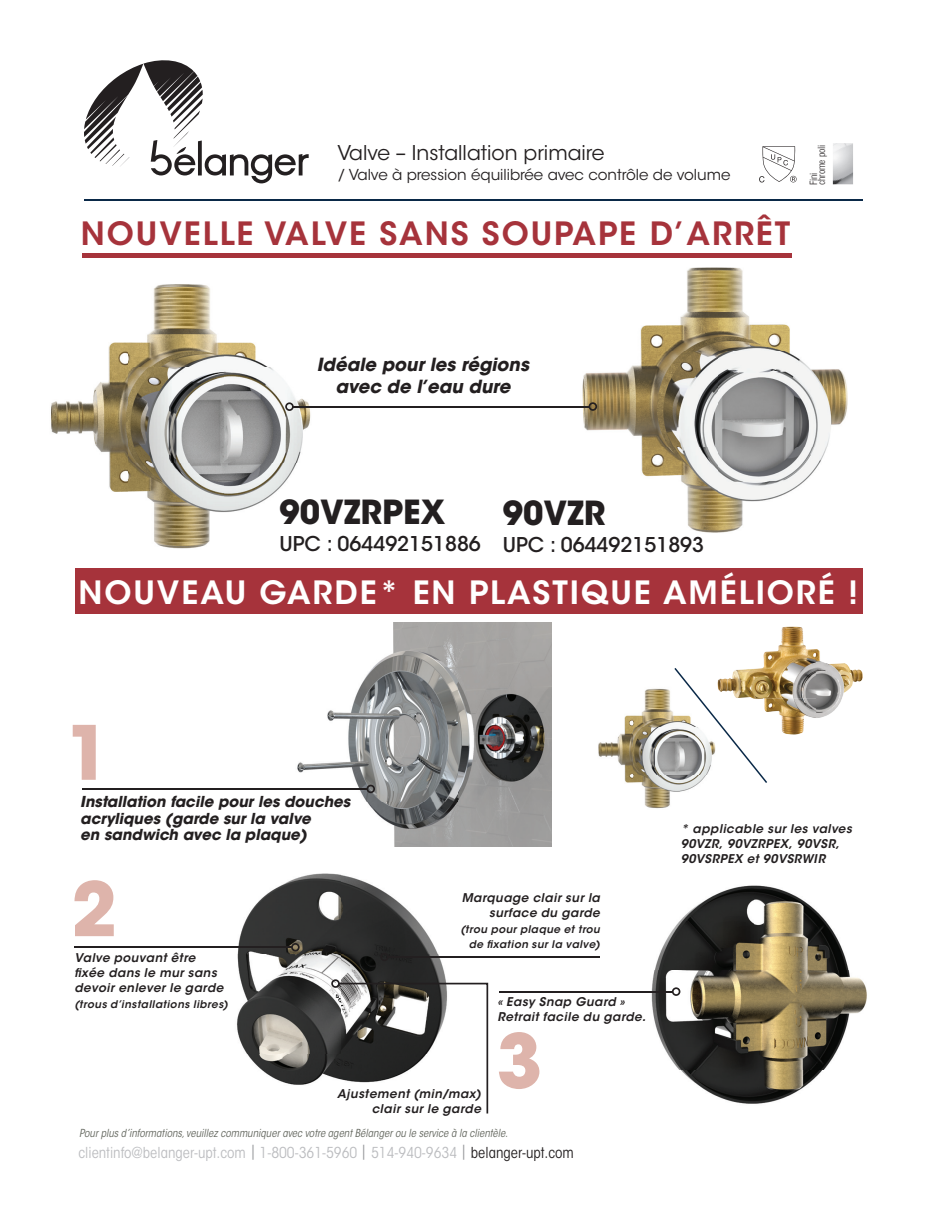
<style>
.page{position:relative;width:945px;height:1215px;background:#fff}
.page>*{position:absolute;margin:0;border:0;box-sizing:border-box;transform-origin:0 0}
.t1{font:700 33px "ITC Avant Garde Std";color:#231f20}
.t2{font:600 31.8px "ITC Avant Garde Std";letter-spacing:.06em;color:#fff}
.t3{font:600 31.8px "ITC Avant Garde Std";letter-spacing:.06em;color:#a6333b}
.t4{font:500 20.25px "ITC Avant Garde Std";color:#231f20}
.t5{font:20.25px "ITC Avant Garde Std";color:#231f20}
.t6{font:italic 700 18px/21.6px "ITC Avant Garde Std";color:#231f20;text-align:center}
.t7{font:italic 700 15px/16.5px "ITC Avant Garde Std";color:#231f20}
.t8{font:condensed 15px "ITC Avant Garde Std";color:#bcbdc0}
.t9{font:15px "ITC Avant Garde Std";color:#231f20}
.t10{font:italic 600 12px/15.3px "ITC Avant Garde Std";letter-spacing:.04em;color:#231f20;text-align:right}
.t11{font:italic condensed 10.95px "ITC Avant Garde Std";color:#63665e}
.t12{font:italic 600 10.5px/15.3px "ITC Avant Garde Std";letter-spacing:.04em;color:#231f20;text-align:right}
.t13{font:300 condensed 9.75px/8.1px "Swiss 721 BT";letter-spacing:-.01em;color:#231f20}
.s1{color:#939598}
.s2{color:#231f20}
</style>
<div class="page">
<img style="left:51px;top:284px;width:260px;height:265px">
<img style="left:582px;top:267px;width:266px;height:266px">
<img style="left:598px;top:688px;width:101px;height:121px">
<img style="left:763px;top:627px;width:53px;height:72px">
<img style="left:816px;top:649px;width:47px;height:69px">
<img style="left:767px;top:699px;width:49px;height:36px">
<img style="left:297px;top:623px;width:255px;height:224px">
<img style="left:237px;top:873px;width:209px;height:212px">
<img style="left:610px;top:885px;width:257px;height:219px">
<svg style="left:759px;top:146px;width:38px;height:36px"></svg>
<img style="left:833px;top:143px;width:20px;height:41px">
<hr style="left:84px;top:199px;width:778px;height:1px;background:#0a2948">
<svg style="left:84px;top:60px;width:225px;height:123px"></svg>
<svg style="left:331px;top:979px;width:157px;height:135px"></svg>
<hr style="left:75px;top:946px;width:217px;height:2px;background:#231f20">
<svg style="left:291px;top:943px;width:9px;height:9px"></svg>
<hr style="left:82px;top:788px;width:285px;height:2px;background:#231f20">
<svg style="left:366px;top:785px;width:9px;height:8px"></svg>
<hr style="left:499px;top:991px;width:174px;height:1px;background:#231f20">
<svg style="left:672px;top:987px;width:8px;height:9px"></svg>
<svg style="left:589px;top:402px;width:8px;height:9px"></svg>
<hr style="left:388px;top:956px;width:212px;height:2px;background:#231f20">
<svg style="left:380px;top:953px;width:9px;height:8px"></svg>
<svg style="left:674px;top:668px;width:93px;height:115px"></svg>
<div style="left:75px;top:568px;width:787px;height:45px;background:#a6333b"></div>
<svg style="left:73px;top:725px;width:23px;height:55px"></svg>
<svg style="left:74px;top:880px;width:40px;height:56px"></svg>
<svg style="left:499px;top:1032px;width:40px;height:57px"></svg>
<div style="left:82px;top:253px;width:710px;height:5px;background:#a6333b"></div>
<hr style="left:293px;top:406px;width:297px;height:2px;background:#231f20">
<svg style="left:285px;top:402px;width:9px;height:9px"></svg>
<h3 class="t5" style="left:338px;top:141px;width:268px">Valve – Installation primaire</h3>
<p class="t9" style="left:338px;top:165px;width:395px">/ Valve à pression équilibrée avec contrôle de volume</p>
<h2 class="t3" style="left:81px;top:214px;width:711px">NOUVELLE VALVE SANS SOUPAPE D’ARRÊT</h2>
<p class="t13" style="left:810px;top:185px;width:42px;rotate:-90deg">Fini chrome poli</p>
<h3 class="t6" style="left:317px;top:354px;width:214px">Idéale pour les régions avec de l’eau dure</h3>
<h1 class="t1" style="left:280px;top:491px;width:168px">90VZRPEX</h1>
<h3 class="t4" style="left:280px;top:531px;width:203px">UPC : 064492151886</h3>
<h1 class="t1" style="left:503px;top:491px;width:104px">90VZR</h1>
<h3 class="t4" style="left:503px;top:532px;width:203px">UPC : 064492151893</h3>
<h2 class="t2" style="left:79px;top:572px;width:781px">NOUVEAU GARDE* EN PLASTIQUE AMÉLIORÉ !</h2>
<p class="t7" style="left:80px;top:794px;width:272px">Installation facile pour les douches acryliques (garde sur la valve<br>en sandwich avec la plaque)</p>
<p class="t10" style="left:462px;top:890px;width:140px">Marquage clair sur la surface du garde</p>
<p class="t12" style="left:460px;top:921px;width:141px">(trou pour plaque et trou de xation sur la valve)</p>
<p class="t10" style="left:74px;top:950px;width:122px">Valve pouvant être</p>
<p class="t10" style="left:81px;top:965px;width:137px">xée dans le mur sans</p>
<p class="t10" style="left:74px;top:980px;width:151px">devoir enlever le garde</p>
<p class="t12" style="left:74px;top:996px;width:155px">(trous d’installations libres)</p>
<p class="t10" style="left:497px;top:994px;width:150px;text-align:left">« Easy Snap Guard »<br>Retrait facile du garde.</p>
<p class="t10" style="left:337px;top:1086px;width:145px">Ajustement (min/max) clair sur le garde</p>
<p class="t11" style="left:79px;top:1127px;width:430px">Pour plus d’informations, veuillez communiquer avec votre agent Bélanger ou le service à la clientèle.</p>
<p class="t8" style="left:79px;top:1144px;width:497px">clientinfo@belanger-upt.com <span class="s1">|</span> 1-800-361-5960 <span class="s1">|</span> 514-940-9634 <span class="s1">|</span> <span class="s2">belanger-upt.com</span></p>
<p class="t10" style="left:681px;top:821px;width:173px;text-align:left">* applicable sur les valves<br>90VZR, 90VZRPEX, 90VSR,<br>90VSRPEX et 90VSRWIR</p>
</div>
